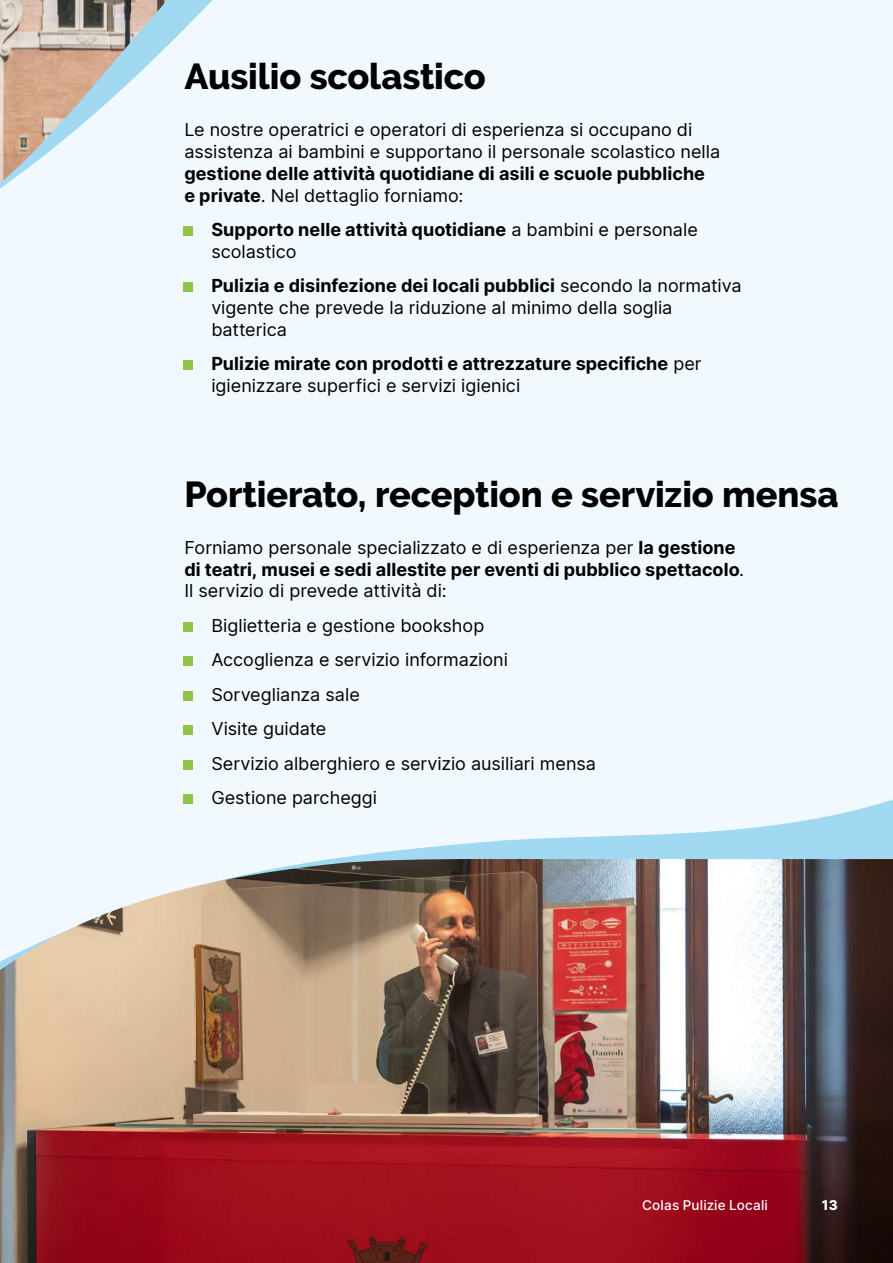
<style>
.page{position:relative;width:893px;height:1263px;background:#f2f9fe}
.page>*{position:absolute;margin:0;border:0;box-sizing:border-box;transform-origin:0 0}
.t1{font:800 36px "Raleway";letter-spacing:-.005em;color:#000}
.t2{font:18px/21.8px "Inter";color:#000}
.t3{font:700 18px/21.8px "Inter";letter-spacing:.005em;color:#000}
.t4{font:500 13.5px "Inter";letter-spacing:.015em;color:#fff}
.t5{font:800 13.5px "Inter";color:#fff}
.s1{font-weight:400}
.s2{font-weight:700}
</style>
<div class="page">
<img style="left:0;top:0;width:167px;height:183px">
<svg style="left:183px;top:656px;width:710px;height:203px"></svg>
<img style="left:0;top:859px;width:893px;height:404px">
<div style="left:184px;top:361px;width:9px;height:9px;background:#91c24a"></div>
<div style="left:184px;top:282px;width:9px;height:10px;background:#91c24a"></div>
<div style="left:184px;top:691px;width:9px;height:9px;background:#91c24a"></div>
<div style="left:184px;top:725px;width:9px;height:10px;background:#91c24a"></div>
<div style="left:184px;top:760px;width:9px;height:9px;background:#91c24a"></div>
<div style="left:184px;top:795px;width:9px;height:9px;background:#91c24a"></div>
<div style="left:184px;top:226px;width:9px;height:9px;background:#91c24a"></div>
<div style="left:184px;top:622px;width:9px;height:9px;background:#91c24a"></div>
<div style="left:184px;top:657px;width:9px;height:9px;background:#91c24a"></div>
<h1 class="t1" style="left:184px;top:56px;width:303px">Ausilio scolastico</h1>
<p class="t2" style="left:184px;top:119px;width:537px">Le nostre operatrici e operatori di esperienza si occupano di assistenza ai bambini e supportano il personale scolastico nella</p>
<p class="t3" style="left:184px;top:162px;width:522px">gestione delle attività quotidiane di asili e scuole pubbliche e private<span class="s1">. Nel dettaglio forniamo:</span></p>
<p class="t3" style="left:211px;top:218px;width:488px;text-indent:-27px">• Supporto nelle attività quotidiane <span class="s1">a bambini e personale scolastico</span></p>
<p class="t2" style="left:211px;top:274px;width:532px;text-indent:-27px"><span class="s2">• Pulizia e disinfezione dei locali pubblici</span> secondo la normativa vigente che prevede la riduzione al minimo della soglia batterica</p>
<p class="t3" style="left:211px;top:352px;width:492px;text-indent:-27px">• Pulizie mirate con prodotti e attrezzature specifiche <span class="s1">per igienizzare superfici e servizi igienici</span></p>
<h1 class="t1" style="left:184px;top:474px;width:655px">Portierato, reception e servizio mensa</h1>
<p class="t2" style="left:184px;top:536px;width:561px">Forniamo personale specializzato e di esperienza per <span class="s2">la gestione di teatri, musei e sedi allestite per eventi di pubblico spettacolo</span>.<br>Il servizio di prevede attività di:</p>
<p class="t2" style="left:184px;top:614px;width:301px">• Biglietteria e gestione bookshop</p>
<p class="t2" style="left:184px;top:649px;width:325px">• Accoglienza e servizio informazioni</p>
<p class="t2" style="left:184px;top:683px;width:177px">• Sorveglianza sale</p>
<p class="t2" style="left:184px;top:718px;width:143px">• Visite guidate</p>
<p class="t2" style="left:184px;top:752px;width:413px">• Servizio alberghiero e servizio ausiliari mensa</p>
<p class="t2" style="left:184px;top:787px;width:194px">• Gestione parcheggi</p>
<p class="t4" style="left:642px;top:1195px;width:127px">Colas Pulizie Locali</p>
<p class="t5" style="left:822px;top:1195px;width:17px">13</p>
</div>
